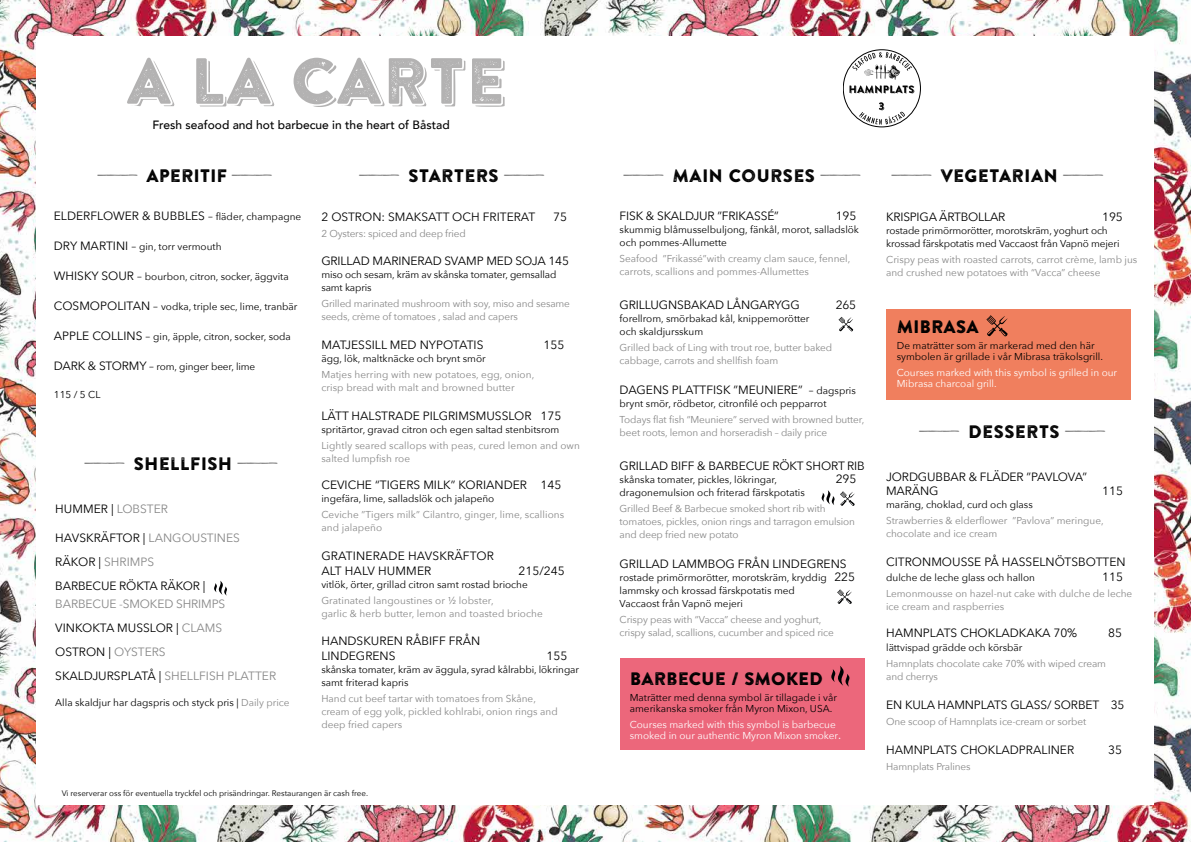
<style>
.page{position:relative;width:1191px;height:842px;background:#fff}
.page>*{position:absolute;margin:0;border:0;box-sizing:border-box;transform-origin:0 0}
.t1{font:64.8px "Brandon Printed Two Shadow";color:#b3b2b2}
.t2{font:18px "Brandon Printed One";color:#000}
.t3{font:12px/14.4px "Avenir Next";color:#000}
.t4{font:12px/24px "Avenir Next";color:#878787}
.t5{font:500 12px "Avenir";color:#000}
.t6{font:12px "Avenir Next";letter-spacing:-.02em;color:#000}
.t7{font:10px/13px "Avenir Next";color:#878787}
.t8{font:10px/13px "Avenir Next";color:#000}
.t9{font:10px/11px "Avenir Next";color:#fff}
.t10{font:8px "Avenir Next";color:#000}
.s1{font-family:"Brandon Printed Extras"}
.s2{font-size:10px}
.s3{font-size:12px}
.s4{color:#878787}
.s5{color:#000}
</style>
<div class="page">
<img style="left:0;top:0;width:1191px;height:842px">
<div style="left:36px;top:36px;width:1118px;height:769px;background:#fff"></div>
<div style="left:886px;top:309px;width:244px;height:91px;background:#f07f5e"></div>
<svg style="left:986px;top:315px;width:22px;height:22px"></svg>
<div style="left:620px;top:658px;width:244px;height:92px;background:#ec677b"></div>
<svg style="left:831px;top:666px;width:19px;height:21px"></svg>
<svg style="left:214px;top:581px;width:13px;height:15px"></svg>
<div style="left:843px;top:50px;width:77px;height:77px;border:1px solid #000;border-radius:50%"></div>
<svg style="left:859px;top:102px;width:45px;height:23px"></svg>
<svg style="left:849px;top:52px;width:65px;height:42px"></svg>
<svg style="left:838px;top:317px;width:15px;height:15px"></svg>
<svg style="left:821px;top:490px;width:34px;height:16px"></svg>
<svg style="left:837px;top:589px;width:15px;height:15px"></svg>
<h1 class="t1" style="left:126px;top:40px;width:381px">A LA CARTE</h1>
<p class="t5" style="left:152px;top:115px;width:299px">Fresh seafood and hot barbecue in the heart of Båstad</p>
<h2 class="t2" style="left:98px;top:164px;width:175px"><span class="s1">_</span> APERITIF <span class="s1">_</span></h2>
<p class="t3" style="left:54px;top:208px;width:249px">ELDERFLOWER &amp; BUBBLES – <span class="s2">fläder, champagne</span></p>
<p class="t8" style="left:54px;top:239px;width:169px"><span class="s3">DRY MARTINI –</span> gin, torr vermouth</p>
<p class="t8" style="left:54px;top:269px;width:236px"><span class="s3">WHISKY SOUR –</span> bourbon, citron, socker, äggvita</p>
<p class="t8" style="left:54px;top:299px;width:245px"><span class="s3">COSMOPOLITAN –</span> vodka, triple sec, lime, tranbär</p>
<p class="t8" style="left:54px;top:329px;width:239px"><span class="s3">APPLE COLLINS –</span> gin, äpple, citron, socker, soda</p>
<p class="t8" style="left:54px;top:359px;width:203px"><span class="s3">DARK &amp; STORMY –</span> rom, ginger beer, lime</p>
<p class="t8" style="left:54px;top:387px;width:48px">115 / 5 CL</p>
<h2 class="t2" style="left:85px;top:452px;width:194px"><span class="s1">_</span> SHELLFISH <span class="s1">_</span></h2>
<p class="t3" style="left:55px;top:501px;width:114px">HUMMER | <span class="s4">LOBSTER</span></p>
<p class="t3" style="left:55px;top:525px;width:186px;line-height:24px">HAVSKRÄFTOR | <span class="s4">LANGOUSTINES<br></span>RÄKOR | <span class="s4">SHRIMPS<br></span>BARBECUE RÖKTA RÄKOR |</p>
<p class="t4" style="left:55px;top:591px;width:222px">BARBECUE -SMOKED SHRIMPS<br><span class="s5">VINKOKTA MUSSLOR |</span> CLAMS<br><span class="s5">OSTRON |</span> OYSTERS<br><span class="s5">SKALDJURSPLATÅ |</span> SHELLFISH PLATTER</p>
<p class="t8" style="left:55px;top:695px;width:236px">Alla skaldjur har dagspris och styck pris | <span class="s4">Daily price</span></p>
<h2 class="t2" style="left:359px;top:165px;width:186px"><span class="s1">_</span> STARTERS <span class="s1">_</span></h2>
<p class="t3" style="left:321px;top:209px;width:216px">2 OSTRON: SMAKSATT OCH FRITERAT</p>
<p class="t3" style="left:553px;top:209px;width:15px">75</p>
<p class="t7" style="left:321px;top:226px;width:146px">2 Oysters: spiced and deep fried</p>
<p class="t3" style="left:321px;top:254px;width:249px">GRILLAD MARINERAD SVAMP MED SOJA 145</p>
<p class="t8" style="left:321px;top:268px;width:236px">miso och sesam, kräm av skånska tomater, gemsallad samt kapris</p>
<p class="t7" style="left:321px;top:297px;width:250px">Grilled marinated mushroom with soy, miso and sesame seeds, crème of tomatoes , salad and capers</p>
<p class="t3" style="left:321px;top:337px;width:164px">MATJESSILL MED NYPOTATIS</p>
<p class="t3" style="left:543px;top:337px;width:22px">155</p>
<p class="t8" style="left:321px;top:352px;width:166px">ägg, lök, maltknäcke och brynt smör</p>
<p class="t7" style="left:321px;top:368px;width:214px">Matjes herring with new potatoes, egg, onion, crisp bread with malt and browned butter</p>
<p class="t3" style="left:321px;top:408px;width:241px">LÄTT HALSTRADE PILGRIMSMUSSLOR 175</p>
<p class="t8" style="left:321px;top:423px;width:239px">spritärtor, gravad citron och egen saltad stenbitsrom</p>
<p class="t7" style="left:321px;top:439px;width:260px">Lightly seared scallops with peas, cured lemon and own salted lumpfish roe</p>
<p class="t3" style="left:321px;top:478px;width:241px">CEVICHE “TIGERS MILK” KORIANDER 145</p>
<p class="t8" style="left:321px;top:492px;width:174px">ingefära, lime, salladslök och jalapeño</p>
<p class="t7" style="left:321px;top:508px;width:244px">Ceviche ”Tigers milk” Cilantro, ginger, lime, scallions and jalapeño</p>
<p class="t3" style="left:321px;top:548px;width:174px">GRATINERADE HAVSKRÄFTOR<br>ALT HALV HUMMER</p>
<p class="t3" style="left:518px;top:563px;width:48px">215/245</p>
<p class="t8" style="left:321px;top:577px;width:208px">vitlök, örter, grillad citron samt rostad brioche</p>
<p class="t7" style="left:321px;top:593px;width:223px">Gratinated langoustines or ½ lobster,<br>garlic &amp; herb butter, lemon and toasted brioche</p>
<p class="t3" style="left:321px;top:634px;width:160px">HANDSKUREN RÅBIFF FRÅN<br>LINDEGRENS</p>
<p class="t3" style="left:546px;top:648px;width:22px">155</p>
<p class="t8" style="left:321px;top:662px;width:259px">skånska tomater, kräm av äggula, syrad kålrabbi, lökringar samt friterad kapris</p>
<p class="t7" style="left:321px;top:691px;width:238px">Hand cut beef tartar with tomatoes from Skåne, cream of egg yolk, pickled kohlrabi, onion rings and deep fried capers</p>
<p class="t10" style="left:62px;top:786px;width:308px">Vi reserverar oss för eventuella tryckfel och prisändringar. Restaurangen är cash free.</p>
<h2 class="t2" style="left:624px;top:164px;width:238px"><span class="s1">_</span> MAIN COURSES <span class="s1">_</span></h2>
<p class="t3" style="left:619px;top:208px;width:161px">FISK &amp; SKALDJUR ”FRIKASSÉ”</p>
<p class="t3" style="left:835px;top:208px;width:22px">195</p>
<p class="t8" style="left:619px;top:223px;width:241px">skummig blåmusselbuljong, fänkål, morot, salladslök och pommes-Allumette</p>
<p class="t7" style="left:619px;top:252px;width:232px">Seafood ”Frikassé”with creamy clam sauce, fennel, carrots, scallions and pommes-Allumettes</p>
<p class="t3" style="left:619px;top:297px;width:182px">GRILLUGNSBAKAD LÅNGARYGG</p>
<p class="t3" style="left:835px;top:297px;width:22px">265</p>
<p class="t8" style="left:619px;top:312px;width:191px">forellrom, smörbakad kål, knippemorötter och skaldjursskum</p>
<p class="t7" style="left:619px;top:341px;width:214px">Grilled back of Ling with trout roe, butter baked cabbage, carrots and shellfish foam</p>
<p class="t3" style="left:619px;top:382px;width:238px">DAGENS PLATTFISK ”MEUNIERE” – <span class="s2">dagspris</span></p>
<p class="t8" style="left:619px;top:397px;width:208px">brynt smör, rödbetor, citronfilé och pepparrot</p>
<p class="t7" style="left:619px;top:413px;width:246px">Todays flat fish “Meuniere” served with browned butter, beet roots, lemon and horseradish – daily price</p>
<p class="t3" style="left:619px;top:458px;width:247px">GRILLAD BIFF &amp; BARBECUE RÖKT SHORT RIB</p>
<p class="t8" style="left:619px;top:473px;width:159px">skånska tomater, pickles, lökringar,</p>
<p class="t3" style="left:835px;top:471px;width:22px">295</p>
<p class="t8" style="left:619px;top:486px;width:187px">dragonemulsion och friterad färskpotatis</p>
<p class="t7" style="left:619px;top:502px;width:237px">Grilled Beef &amp; Barbecue smoked short rib with tomatoes, pickles, onion rings and tarragon emulsion and deep fried new potato</p>
<p class="t3" style="left:619px;top:556px;width:229px">GRILLAD LAMMBOG FRÅN LINDEGRENS</p>
<p class="t8" style="left:619px;top:571px;width:237px">rostade primörmorötter, morotskräm, kryddig <span class="s3">225 </span>lammsky och krossad färskpotatis med<br>Vaccaost från Vapnö mejeri</p>
<p class="t7" style="left:619px;top:613px;width:216px">Crispy peas with “Vacca” cheese and yoghurt, crispy salad, scallions, cucumber and spiced rice</p>
<h2 class="t2" style="left:630px;top:667px;width:195px">BARBECUE / SMOKED</h2>
<p class="t8" style="left:630px;top:691px;width:209px;line-height:11px">Maträtter med denna symbol är tillagade i vår amerikanska smoker från Myron Mixon, USA.</p>
<p class="t9" style="left:630px;top:718px;width:213px">Courses marked with this symbol is barbecue smoked in our authentic Myron Mixon smoker<span class="s3">.</span></p>
<h2 class="t2" style="left:891px;top:165px;width:213px"><span class="s1">_</span> VEGETARIAN <span class="s1">_</span></h2>
<p class="t6" style="left:886px;top:206px;width:121px">KRISPIGA ÄRTBOLLAR</p>
<p class="t3" style="left:1102px;top:209px;width:22px">195</p>
<p class="t8" style="left:886px;top:223px;width:235px">rostade primörmorötter, morotskräm, yoghurt och krossad färskpotatis med Vaccaost från Vapnö mejeri</p>
<p class="t7" style="left:886px;top:252px;width:253px">Crispy peas with roasted carrots, carrot crème, lamb jus and crushed new potatoes with “Vacca” cheese</p>
<h2 class="t2" style="left:896px;top:315px;width:84px">MIBRASA</h2>
<p class="t8" style="left:896px;top:340px;width:208px;line-height:11px">De maträtter som är markerad med den här symbolen är grillade i vår Mibrasa träkolsgrill.</p>
<p class="t9" style="left:896px;top:367px;width:222px">Courses marked with this symbol is grilled in our<br>Mibrasa charcoal grill.</p>
<h2 class="t2" style="left:919px;top:420px;width:187px"><span class="s1">_</span> DESSERTS <span class="s1">_</span></h2>
<p class="t3" style="left:886px;top:469px;width:202px">JORDGUBBAR &amp; FLÄDER ”PAVLOVA”<br>MARÄNG</p>
<p class="t3" style="left:1102px;top:483px;width:22px">115</p>
<p class="t8" style="left:886px;top:498px;width:148px">maräng, choklad, curd och glass</p>
<p class="t7" style="left:886px;top:514px;width:219px">Strawberries &amp; elderflower ”Pavlova” meringue, chocolate and ice cream</p>
<p class="t3" style="left:886px;top:554px;width:241px">CITRONMOUSSE PÅ HASSELNÖTSBOTTEN</p>
<p class="t8" style="left:886px;top:570px;width:150px">dulche de leche glass och hallon</p>
<p class="t3" style="left:1102px;top:569px;width:22px">115</p>
<p class="t7" style="left:886px;top:586px;width:248px">Lemonmousse on hazel-nut cake with dulche de leche ice cream and raspberries</p>
<p class="t3" style="left:886px;top:625px;width:193px">HAMNPLATS CHOKLADKAKA 70%</p>
<p class="t3" style="left:1108px;top:625px;width:15px">85</p>
<p class="t8" style="left:886px;top:641px;width:138px">lättvispad grädde och körsbär</p>
<p class="t7" style="left:886px;top:657px;width:221px">Hamnplats chocolate cake 70% with wiped cream and cherrys</p>
<p class="t3" style="left:886px;top:697px;width:240px">EN KULA HAMNPLATS GLASS/ SORBET 35</p>
<p class="t7" style="left:886px;top:715px;width:202px">One scoop of Hamnplats ice-cream or sorbet</p>
<p class="t3" style="left:886px;top:742px;width:190px">HAMNPLATS CHOKLADPRALINER</p>
<p class="t3" style="left:1108px;top:742px;width:15px">35</p>
<p class="t7" style="left:886px;top:759px;width:86px">Hamnplats Pralines</p>
</div>
